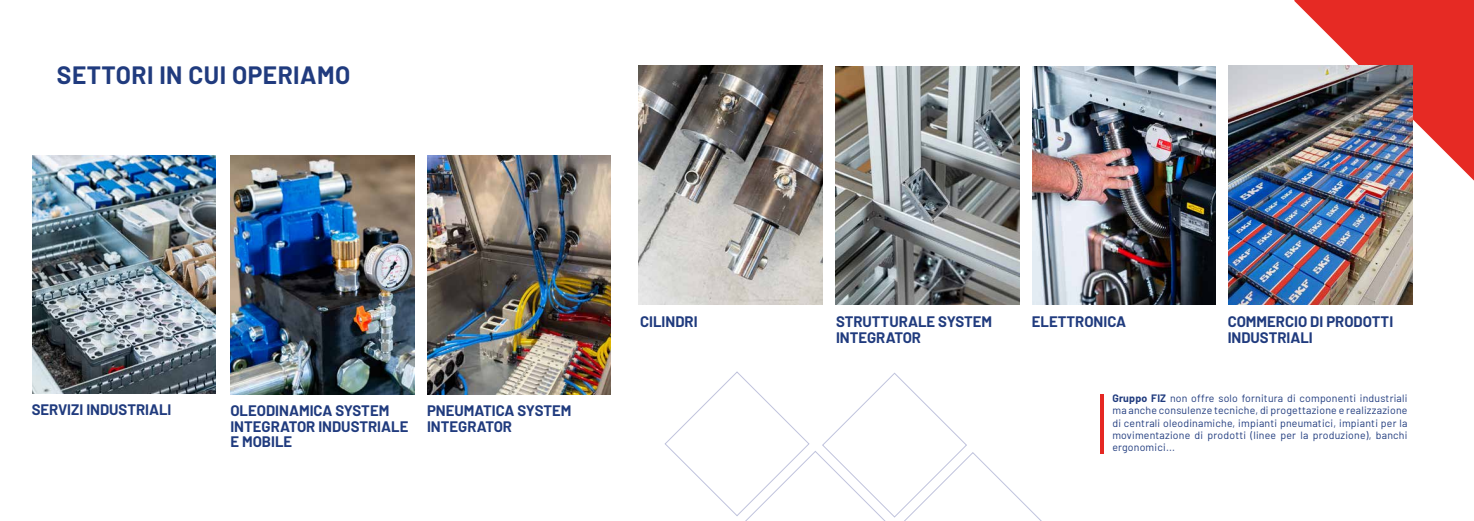
<style>
.page{position:relative;width:1474px;height:521px;background:#fff}
.page>*{position:absolute;margin:0;border:0;box-sizing:border-box;transform-origin:0 0}
.t1{font:700 24.5px "Barlow";letter-spacing:.02em;color:#203b7e}
.t2{font:700 14.88px/15.8px "Barlow";color:#203b7e}
.t3{font:10.5px/12.2px "Barlow";letter-spacing:.02em;color:#203b7e;text-align:justify}
.s1{font-weight:700}
</style>
<div class="page">
<svg style="left:1294px;top:0;width:179px;height:181px;fill:#e62a24"></svg>
<hr style="left:1100px;top:394px;width:3px;height:59px;background:#e52722">
<img style="left:230px;top:155px;width:184px;height:239px">
<img style="left:32px;top:155px;width:184px;height:239px">
<img style="left:427px;top:156px;width:183px;height:238px">
<img style="left:638px;top:66px;width:184px;height:239px">
<img style="left:835px;top:66px;width:184px;height:239px">
<img style="left:1032px;top:66px;width:183px;height:239px">
<img style="left:1228px;top:65px;width:184px;height:239px">
<svg style="left:664px;top:371px;width:378px;height:150px"></svg>
<h1 class="t1" style="left:57px;top:57px;width:295px">SETTORI IN CUI OPERIAMO</h1>
<h2 class="t2" style="left:640px;top:313px;width:59px">CILINDRI</h2>
<h2 class="t2" style="left:836px;top:312px;width:158px">STRUTTURALE SYSTEM<br>INTEGRATOR</h2>
<h2 class="t2" style="left:1031px;top:313px;width:96px">ELETTRONICA</h2>
<h2 class="t2" style="left:1227px;top:312px;width:167px">COMMERCIO DI PRODOTTI<br>INDUSTRIALI</h2>
<h2 class="t2" style="left:32px;top:401px;width:141px">SERVIZI INDUSTRIALI</h2>
<p class="t3" style="left:1112px;top:391px;width:296px"><span class="s1">Gruppo FIZ</span> non offre solo fornitura di componenti industriali ma anche consulenze tecniche, di progettazione e realizzazione di centrali oleodinamiche, impianti pneumatici, impianti per la movimentazione di prodotti (linee per la produzione), banchi ergonomici...</p>
<h2 class="t2" style="left:230px;top:401px;width:179px">OLEODINAMICA SYSTEM<br>INTEGRATOR INDUSTRIALE<br>E MOBILE</h2>
<h2 class="t2" style="left:427px;top:401px;width:146px">PNEUMATICA SYSTEM<br>INTEGRATOR</h2>
</div>
